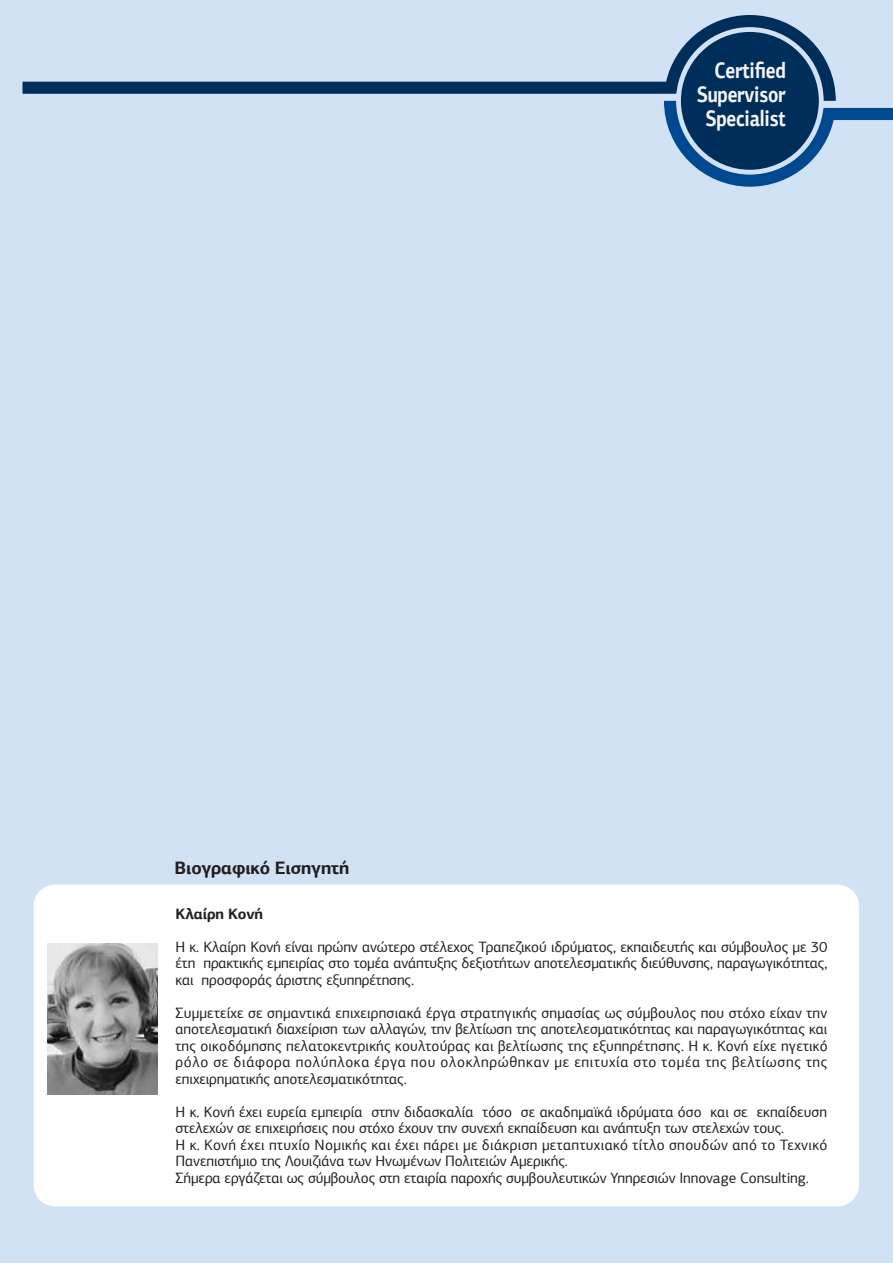
<style>
.page{position:relative;width:893px;height:1263px;background:#fff}
.page>*{position:absolute;margin:0;border:0;box-sizing:border-box;transform-origin:0 0}
.t1{font:700 22.5px/24px "PF Agora Sans Pro";letter-spacing:-.015em;color:#f5f5f5;text-align:right;scale:.8 1}
.t2{font:700 18px "PF Agora Sans Pro";letter-spacing:-.01em;color:#231f20}
.t3{font:15px/16.5px "PF Agora Sans Pro";letter-spacing:-.01em;color:#231f20;text-align:justify}
.t4{font:700 15px "PF Agora Sans Pro";letter-spacing:-.01em;color:#231f20}
</style>
<div class="page">
<div style="left:0;top:0;width:892px;height:1263px;background:#d1e2f5"></div>
<svg style="left:664px;top:101px;width:228px;height:86px"></svg>
<svg style="left:22px;top:15px;width:813px;height:86px"></svg>
<div style="left:680px;top:32px;width:138px;height:138px;background:#002e5a;border-radius:50%"></div>
<div style="left:34px;top:885px;width:824px;height:321px;background:#fff;border-radius:21px"></div>
<img style="left:47px;top:943px;width:111px;height:151px">
<h1 class="t1" style="left:696px;top:58px;width:112px">Certified<br>Supervisor<br>Specialist</h1>
<p class="t2" style="left:174px;top:856px;width:176px">Βιογραφικό Εισηγητή</p>
<p class="t4" style="left:175px;top:904px;width:89px">Κλαίρη Κονή</p>
<p class="t3" style="left:175px;top:938px;width:653px">Η κ. Κλαίρη Κονή είναι πρώην ανώτερο στέλεχος Τραπεζικού ιδρύµατος, εκπαιδευτής και σύµβουλος µε 30 έτη πρακτικής εµπειρίας στο τοµέα ανάπτυξης δεξιοτήτων αποτελεσµατικής διεύθυνσης, παραγωγικότητας, και προσφοράς άριστης εξυπηρέτησης.</p>
<p class="t3" style="left:175px;top:1004px;width:653px">Συµµετείχε σε σηµαντικά επιχειρησιακά έργα στρατηγικής σηµασίας ως σύµβουλος που στόχο είχαν την αποτελεσµατική διαχείριση των αλλαγών, την βελτίωση της αποτελεσµατικότητας και παραγωγικότητας και της οικοδόµησης πελατοκεντρικής κουλτούρας και βελτίωσης της εξυπηρέτησης. Η κ. Κονή είχε ηγετικό ρόλο σε διάφορα πολύπλοκα έργα που ολοκληρώθηκαν µε επιτυχία στο τοµέα της βελτίωσης της επιχειρηµατικής αποτελεσµατικότητας.</p>
<p class="t3" style="left:175px;top:1103px;width:653px;text-align:left">Η κ. Κονή έχει ευρεία εµπειρία στην διδασκαλία τόσο σε ακαδηµαϊκά ιδρύµατα όσο και σε εκπαίδευση στελεχών σε επιχειρήσεις που στόχο έχουν την συνεχή εκπαίδευση και ανάπτυξη των στελεχών τους.<br>Η κ. Κονή έχει πτυχίο Νοµικής και έχει πάρει µε διάκριση µεταπτυχιακό τίτλο σπουδών από το Τεχνικό Πανεπιστήµιο της Λουιζιάνα των Ηνωµένων Πολιτειών Αµερικής.<br>Σήµερα εργάζεται ως σύµβουλος στη εταιρία παροχής συµβουλευτικών Υπηρεσιών Innovage Consulting.</p>
</div>
